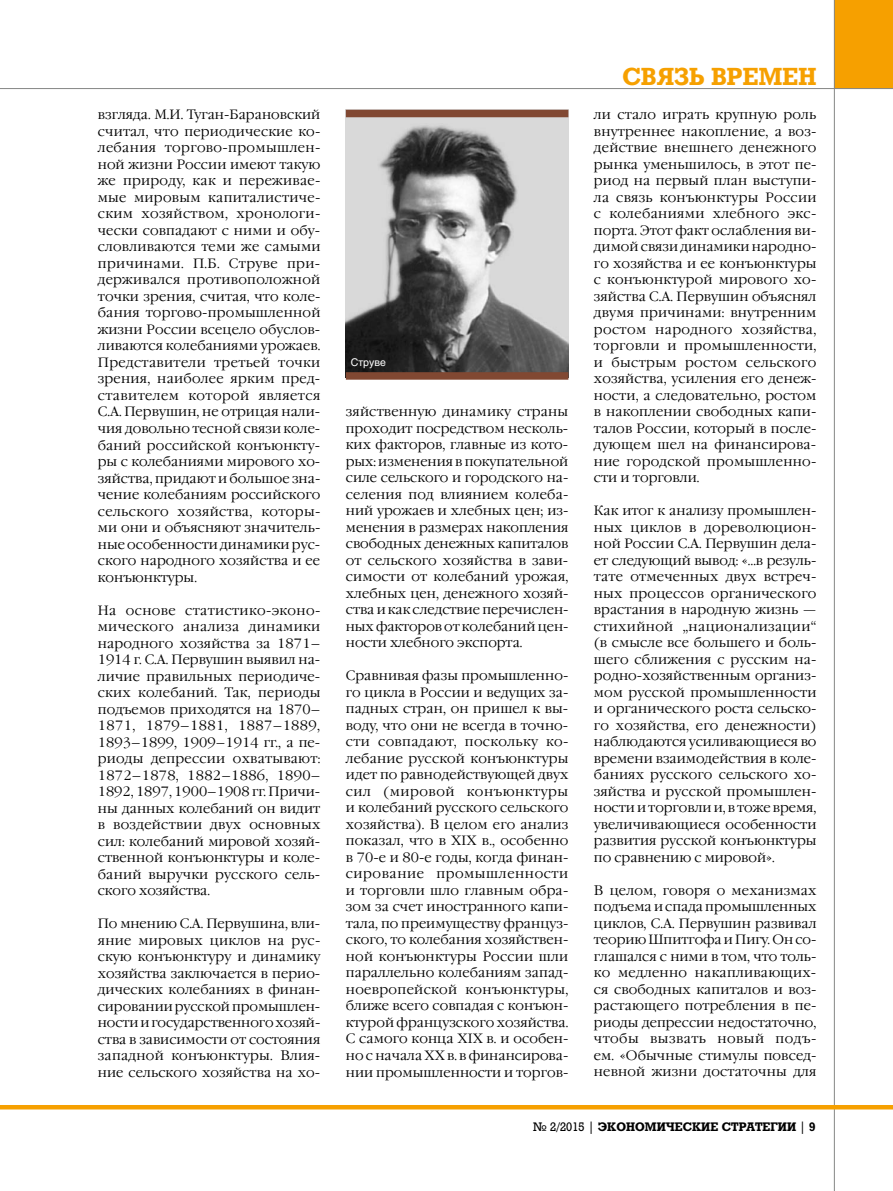
<style>
.page{position:relative;width:893px;height:1191px;background:#fff}
.page>*{position:absolute;margin:0;border:0;box-sizing:border-box;transform-origin:0 0}
.t1{font:700 24px "Rodeo";letter-spacing:-.005em;color:#f6a000}
.t2{font:300 13.5px/16.5px "Garamond C";letter-spacing:.005em;color:#000;text-align:justify}
.t3{font:700 12px "Rodeo";color:#000}
.t4{font:10.5px "Helios";color:#fff}
.s1{font-weight:400}
</style>
<div class="page">
<div style="left:834px;top:0;width:59px;height:89px;background:#f6a000"></div>
<hr style="left:0;top:88px;width:893px;height:1px;background:#868786">
<hr style="left:834px;top:0;width:1px;height:1191px;background:#868786">
<hr style="left:0;top:1105px;width:893px;height:4px;background:#f6a000">
<img style="left:346px;top:117px;width:222px;height:255px">
<div style="left:346px;top:110px;width:222px;height:7px;background:#814832"></div>
<div style="left:346px;top:372px;width:222px;height:8px;background:#814832"></div>
<p class="t2" style="left:98px;top:107px;width:224px">взгляда. М.И. Туган-Барановский считал, что периодические ко&shy;лебания торгово-промышлен&shy;ной жизни России имеют такую же природу, как и переживае&shy;мые мировым капиталистиче&shy;ским хозяйством, хронологи&shy;чески совпадают с ними и обу&shy;словливаются теми же самыми причинами. П.Б. Струве при&shy;держивался противоположной точки зрения, считая, что коле&shy;бания торгово-промышленной жизни России всецело обуслов&shy;ливаются колебаниями урожаев.<br>Представители третьей точки зрения, наиболее ярким пред&shy;ставителем которой является С.А. Первушин, не отрицая нали&shy;чия довольно тесной связи коле&shy;баний российской конъюнкту&shy;ры с колебаниями мирового хо&shy;зяйства, придают и большое зна&shy;чение колебаниям российского сельского хозяйства, которы&shy;ми они и объясняют значитель&shy;ные особенности динамики рус&shy;ского народного хозяйства и ее конъюнктуры.</p>
<p class="t2" style="left:98px;top:602px;width:224px">На основе статистико-эконо&shy;мического анализа динамики народного хозяйства за 1871– 1914 г. С.А. Первушин выявил на&shy;личие правильных периодиче&shy;ских колебаний. Так, периоды подъемов приходятся на 1870– 1871, 1879–1881, 1887–1889, 1893–1899, 1909–1914 гг., а пе&shy;риоды депрессии охватывают:<br>1872–1878, 1882–1886, 1890– 1892, 1897, 1900–1908 гг. Причи&shy;ны данных колебаний он видит в воздействии двух основных сил: колебаний мировой хозяй&shy;ственной конъюнктуры и коле&shy;баний выручки русского сель&shy;ского хозяйства.</p>
<p class="t2" style="left:98px;top:915px;width:224px">По мнению С.А. Первушина, вли&shy;яние мировых циклов на рус&shy;скую конъюнктуру и динамику хозяйства заключается в перио&shy;дических колебаниях в финан&shy;сировании русской промышлен&shy;ности и государственного хозяй&shy;ства в зависимости от состояния западной конъюнктуры. Влия&shy;ние сельского хозяйства на хо-</p>
<p class="t4" style="left:351px;top:356px;width:37px">Струве</p>
<p class="t2" style="left:346px;top:404px;width:224px">зяйственную динамику страны проходит посредством несколь&shy;ких факторов, главные из кото&shy;рых: изменения в покупательной силе сельского и городского на&shy;селения под влиянием колеба&shy;ний урожаев и хлебных цен; из&shy;менения в размерах накопления свободных денежных капиталов от сельского хозяйства в зави&shy;симости от колебаний урожая, хлебных цен, денежного хозяй&shy;ства и как следствие перечислен&shy;ных факторов от колебаний цен&shy;ности хлебного экспорта.</p>
<p class="t2" style="left:346px;top:668px;width:224px">Сравнивая фазы промышленно&shy;го цикла в России и ведущих за&shy;падных стран, он пришел к вы&shy;воду, что они не всегда в точно&shy;сти совпадают, поскольку ко&shy;лебание русской конъюнктуры идет по равнодействующей двух сил (мировой конъюнктуры и колебаний русского сельского хозяйства). В целом его анализ показал, что в ХIХ в., особенно в 70-е и 80-е годы, когда финан&shy;сирование промышленности и торговли шло главным обра&shy;зом за счет иностранного капи&shy;тала, по преимуществу француз&shy;ского, то колебания хозяйствен&shy;ной конъюнктуры России шли параллельно колебаниям запад&shy;ноевропейской конъюнктуры, ближе всего совпадая с конъюн&shy;ктурой французского хозяйства.<br>С самого конца ХIХ в. и особен&shy;но с начала ХХ в. в финансирова&shy;нии промышленности и торгов-</p>
<h1 class="t1" style="left:623px;top:62px;width:195px">СВЯЗЬ ВРЕМЕН</h1>
<p class="t2" style="left:594px;top:107px;width:224px">ли стало играть крупную роль внутреннее накопление, а воз&shy;действие внешнего денежного рынка уменьшилось, в этот пе&shy;риод на первый план выступи&shy;ла связь конъюнктуры России с колебаниями хлебного экс&shy;порта. Этот факт ослабления ви&shy;димой связи динамики народно&shy;го хозяйства и ее конъюнктуры с конъюнктурой мирового хо&shy;зяйства С.А. Первушин объяснял двумя причинами: внутренним ростом народного хозяйства, торговли и промышленности, и быстрым ростом сельского хозяйства, усиления его денеж&shy;ности, а следовательно, ростом в накоплении свободных капи&shy;талов России, который в после&shy;дующем шел на финансирова&shy;ние городской промышленно&shy;сти и торговли.</p>
<p class="t2" style="left:594px;top:503px;width:224px">Как итог к анализу промышлен&shy;ных циклов в дореволюцион&shy;ной России С.А. Первушин дела&shy;ет следующий вывод: «…в резуль&shy;тате отмеченных двух встреч&shy;ных процессов органического врастания в народную жизнь — стихийной „национализации“ (в смысле все большего и боль&shy;шего сближения с русским на&shy;родно-хозяйственным организ&shy;мом русской промышленности и органического роста сельско&shy;го хозяйства, его денежности) наблюдаются усиливающиеся во времени взаимодействия в коле&shy;баниях русского сельского хо&shy;зяйства и русской промышлен&shy;ности и торговли и, в тоже время, увеличивающиеся особенности развития русской конъюнктуры по сравнению с мировой».</p>
<p class="t2" style="left:594px;top:882px;width:224px">В целом, говоря о механизмах подъема и спада промышленных циклов, С.А. Первушин развивал теорию Шпитгофа и Пигу. Он со&shy;глашался с ними в том, что толь&shy;ко медленно накапливающих&shy;ся свободных капиталов и воз&shy;растающего потребления в пе&shy;риоды депрессии недостаточно, чтобы вызвать новый подъ&shy;ем. «Обычные стимулы повсед&shy;невной жизни достаточны для</p>
<p class="t3" style="left:533px;top:1119px;width:284px"><span class="s1">№ 2/2015 |</span> ЭКОНОМИЧЕСКИЕ СТРАТЕГИИ <span class="s1">|</span> 9</p>
</div>
